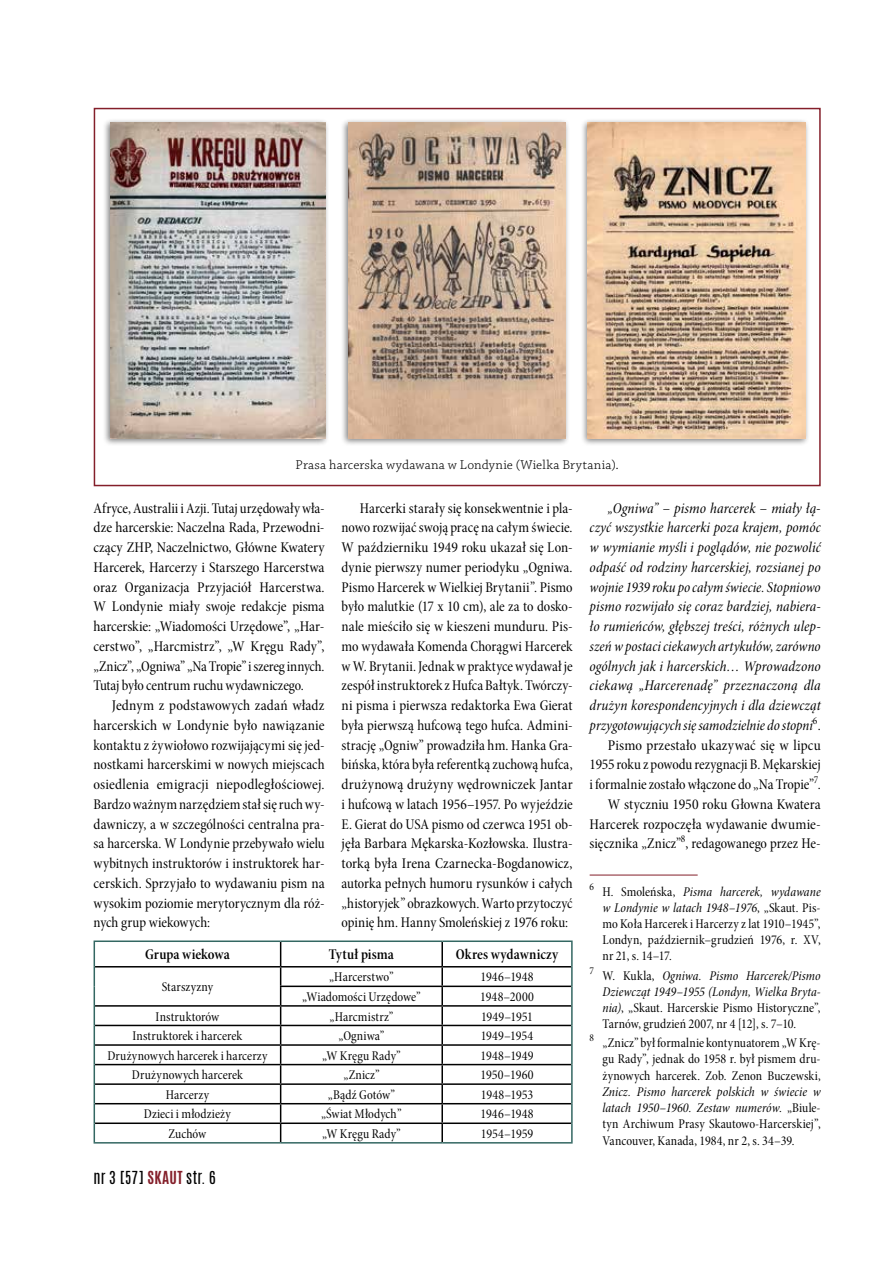
<style>
.page{position:relative;width:893px;height:1263px;background:#fff}
.page>*{position:absolute;margin:0;border:0;box-sizing:border-box;transform-origin:0 0}
.t1{font:15px/19.8px "Minion Pro Cn Subh";color:#000;text-align:justify}
.t2{font:15px/19.8px "Minion Pro Cn It Subh";color:#000;text-align:justify}
.t3{font:15px "Minion Pro Semibold Cn Subh";color:#000}
.t4{font:15px "Antonio";letter-spacing:.01em;color:#000}
.t5{font:13.5px/16.2px "Minion Pro Cn Subh";letter-spacing:.005em;color:#000;text-align:justify}
.t6{font:13.5px/16.2px "Minion Pro Cn It Subh";letter-spacing:.01em;color:#000;text-align:right}
.t7{font:13.5px "Chaparral Pro Light Capt";letter-spacing:.02em;color:#000}
.s1{font-family:"Minion Pro Cn Subh"}
.s2{font-family:"Minion Pro Cn It Subh"}
.s3{font-weight:700;color:#841f2a}
</style>
<div class="page">
<hr style="left:94px;top:940px;width:187px;height:2px;background:#336762">
<hr style="left:281px;top:940px;width:161px;height:2px;background:#336762">
<hr style="left:442px;top:940px;width:131px;height:2px;background:#336762">
<hr style="left:571px;top:942px;width:2px;height:25px;background:#336762">
<svg style="left:571px;top:967px;width:2px;height:19px"></svg>
<hr style="left:571px;top:986px;width:2px;height:20px;background:#336762">
<svg style="left:571px;top:1006px;width:2px;height:19px"></svg>
<hr style="left:571px;top:1025px;width:2px;height:20px;background:#336762">
<svg style="left:571px;top:1045px;width:2px;height:19px"></svg>
<hr style="left:571px;top:1064px;width:2px;height:20px;background:#336762">
<hr style="left:571px;top:1084px;width:2px;height:20px;background:#336762">
<svg style="left:94px;top:942px;width:1px;height:200px"></svg>
<svg style="left:571px;top:1104px;width:2px;height:38px"></svg>
<hr style="left:94px;top:1142px;width:187px;height:1px;background:#336762">
<hr style="left:281px;top:1142px;width:161px;height:1px;background:#336762">
<hr style="left:442px;top:1142px;width:131px;height:1px;background:#336762">
<hr style="left:441px;top:942px;width:2px;height:24px;background:#000">
<hr style="left:95px;top:966px;width:186px;height:1px;background:#000">
<hr style="left:281px;top:966px;width:161px;height:1px;background:#000">
<hr style="left:442px;top:966px;width:129px;height:1px;background:#000">
<hr style="left:280px;top:985px;width:162px;height:2px;background:#000">
<hr style="left:442px;top:985px;width:129px;height:2px;background:#000">
<hr style="left:95px;top:1005px;width:186px;height:2px;background:#000">
<hr style="left:281px;top:1005px;width:161px;height:2px;background:#000">
<hr style="left:442px;top:1005px;width:129px;height:2px;background:#000">
<hr style="left:95px;top:1025px;width:186px;height:1px;background:#000">
<hr style="left:281px;top:1025px;width:161px;height:1px;background:#000">
<hr style="left:442px;top:1025px;width:129px;height:1px;background:#000">
<hr style="left:95px;top:1044px;width:186px;height:2px;background:#000">
<hr style="left:281px;top:1044px;width:161px;height:2px;background:#000">
<hr style="left:442px;top:1044px;width:129px;height:2px;background:#000">
<hr style="left:95px;top:1064px;width:186px;height:1px;background:#000">
<hr style="left:281px;top:1064px;width:161px;height:1px;background:#000">
<hr style="left:442px;top:1064px;width:129px;height:1px;background:#000">
<hr style="left:95px;top:1083px;width:186px;height:2px;background:#000">
<hr style="left:281px;top:1083px;width:161px;height:2px;background:#000">
<hr style="left:442px;top:1083px;width:129px;height:2px;background:#000">
<hr style="left:95px;top:1103px;width:186px;height:1px;background:#000">
<hr style="left:281px;top:1103px;width:161px;height:1px;background:#000">
<hr style="left:442px;top:1103px;width:129px;height:1px;background:#000">
<hr style="left:95px;top:1122px;width:186px;height:2px;background:#000">
<hr style="left:281px;top:1122px;width:161px;height:2px;background:#000">
<svg style="left:280px;top:942px;width:1px;height:200px"></svg>
<hr style="left:442px;top:1122px;width:129px;height:2px;background:#000">
<svg style="left:441px;top:967px;width:2px;height:175px"></svg>
<div style="left:94px;top:108px;width:727px;height:378px;border:2px solid #841f2a"></div>
<hr style="left:590px;top:875px;width:108px;height:1px;background:#841f2a">
<div style="left:102px;top:118px;width:228px;height:328px;background:#000;opacity:.5"></div>
<img style="left:110px;top:122px;width:215px;height:317px">
<div style="left:340px;top:118px;width:231px;height:328px;background:#000;opacity:.5"></div>
<img style="left:348px;top:122px;width:218px;height:317px">
<div style="left:580px;top:118px;width:230px;height:328px;background:#000;opacity:.5"></div>
<img style="left:588px;top:122px;width:217px;height:317px">
<p class="t7" style="left:296px;top:457px;width:325px">Prasa harcerska wydawana w Londynie (Wielka Brytania).</p>
<p class="t1" style="left:94px;top:498px;width:233px">Afryce, Australii i Azji. Tutaj urzędowały wła&shy;dze harcerskie: Naczelna Rada, Przewodni&shy;czący ZHP, Naczelnictwo, Główne Kwatery Harcerek, Harcerzy i Starszego Harcerstwa oraz Organizacja Przyjaciół Harcerstwa.<br>W Londynie miały swoje redakcje pisma harcerskie: „Wiadomości Urzędowe”, „Har&shy;cerstwo”, „Harcmistrz”, „W Kręgu Rady”, „Znicz”, „Ogniwa” „Na Tropie” i szereg innych.<br>Tutaj było centrum ruchu wydawniczego.</p>
<p class="t1" style="left:94px;top:696px;width:233px;text-indent:18px">Jednym z podstawowych zadań władz harcerskich w Londynie było nawiązanie kontaktu z żywiołowo rozwijającymi się jed&shy;nostkami harcerskimi w nowych miejscach osiedlenia emigracji niepodległościowej.<br>Bardzo ważnym narzędziem stał się ruch wy&shy;dawniczy, a w szczególności centralna pra&shy;sa harcerska. W Londynie przebywało wielu wybitnych instruktorów i instruktorek har&shy;cerskich. Sprzyjało to wydawaniu pism na wysokim poziomie merytorycznym dla róż&shy;nych grup wiekowych:</p>
<p class="t1" style="left:342px;top:498px;width:233px;text-indent:18px">Harcerki starały się konsekwentnie i pla&shy;nowo rozwijać swoją pracę na całym świecie.<br>W październiku 1949 roku ukazał się Lon&shy;dynie pierwszy numer periodyku „Ogniwa.<br>Pismo Harcerek w Wielkiej Brytanii”. Pismo było malutkie (17 x 10 cm), ale za to dosko&shy;nale mieściło się w kieszeni munduru. Pis&shy;mo wydawała Komenda Chorągwi Harcerek w W. Brytanii. Jednak w praktyce wydawał je zespół instruktorek z Hufca Bałtyk. Twórczy&shy;ni pisma i pierwsza redaktorka Ewa Gierat była pierwszą hufcową tego hufca. Admini&shy;strację „Ogniw” prowadziła hm. Hanka Gra&shy;bińska, która była referentką zuchową hufca, drużynową drużyny wędrowniczek Jantar i hufcową w latach 1956–1957. Po wyjeździe E. Gierat do USA pismo od czerwca 1951 ob&shy;jęła Barbara Mękarska-Kozłowska. Ilustra&shy;torką była Irena Czarnecka-Bogdanowicz, autorka pełnych humoru rysunków i całych „historyjek” obrazkowych. Warto przytoczyć opinię hm. Hanny Smoleńskiej z 1976 roku:</p>
<p class="t2" style="left:590px;top:498px;width:233px;text-indent:18px">„Ogniwa” – pismo harcerek – miały łą&shy;czyć wszystkie harcerki poza krajem, pomóc w wymianie myśli i poglądów, nie pozwolić odpaść od rodziny harcerskiej, rozsianej po wojnie 1939 roku po całym świecie. Stopniowo pismo rozwijało się coraz bardziej, nabiera&shy;ło rumieńców, głębszej treści, różnych ulep&shy;szeń w postaci ciekawych artykułów, zarówno ogólnych jak i harcerskich… Wprowadzono ciekawą „Harcerenadę” przeznaczoną dla drużyn korespondencyjnych i dla dziewcząt przygotowujących się samodzielnie do stopni<sup>6</sup><span class="s1">.</span></p>
<p class="t1" style="left:590px;top:735px;width:233px;text-align:right">Pismo przestało ukazywać się w lipcu 1955 roku z powodu rezygnacji B. Mękarskiej i formalnie zostało włączone do „Na Tropie”<sup>7</sup>.<br>W styczniu 1950 roku Głowna Kwatera Harcerek rozpoczęła wydawanie dwumie&shy;sięcznika „Znicz”<sup>8</sup>, redagowanego przez He-</p>
<p class="t6" style="left:590px;top:883px;width:233px"><sup>6</sup> <span class="s1">H. Smoleńska,</span> Pisma harcerek, wydawane w Londynie w latach 1948–1976<span class="s1">, „Skaut. Pis-</span></p>
<p class="t5" style="left:602px;top:916px;width:220px">mo Koła Harcerek i Harcerzy z lat 1910–1945”, Londyn, październik–grudzień 1976, r. XV, nr 21, s. 14–17.</p>
<p class="t6" style="left:590px;top:967px;width:233px"><sup>7</sup> <span class="s1">W. Kukla,</span> Ogniwa. Pismo Harcerek/Pismo<br>Dziewcząt 1949–1955 (Londyn, Wielka Bryta-</p>
<p class="t5" style="left:602px;top:1000px;width:220px"><span class="s2">nia)</span>, „Skaut. Harcerskie Pismo Historyczne”,<br>Tarnów, grudzień 2007, nr 4 [12], s. 7–10.</p>
<p class="t5" style="left:602px;top:1035px;width:220px;text-indent:-13px"><sup>8</sup> „Znicz” był formalnie kontynuatorem „W Krę&shy;gu Rady”, jednak do 1958 r. był pismem dru&shy;żynowych harcerek. Zob. Zenon Buczewski,</p>
<p class="t6" style="left:602px;top:1084px;width:220px;text-align:left">Znicz. Pismo harcerek polskich w świecie w latach 1950–1960. Zestaw numerów<span class="s1">. „Biule-</span></p>
<p class="t5" style="left:602px;top:1116px;width:220px">tyn Archiwum Prasy Skautowo-Harcerskiej”,<br>Vancouver, Kanada, 1984, nr 2, s. 34–39.</p>
<p class="t3" style="left:145px;top:946px;width:86px">Grupa wiekowa</p>
<p class="t3" style="left:329px;top:946px;width:66px">Tytuł pisma</p>
<p class="t3" style="left:456px;top:946px;width:104px">Okres wydawniczy</p>
<p class="t5" style="left:162px;top:979px;width:53px">Starszyzny</p>
<p class="t5" style="left:329px;top:969px;width:66px">„Harcerstwo”</p>
<p class="t5" style="left:480px;top:969px;width:55px">1946–1948</p>
<p class="t5" style="left:302px;top:989px;width:120px">„Wiadomości Urzędowe”</p>
<p class="t5" style="left:480px;top:989px;width:55px">1948–2000</p>
<p class="t5" style="left:156px;top:1008px;width:65px">Instruktorów</p>
<p class="t5" style="left:329px;top:1008px;width:65px">„Harcmistrz”</p>
<p class="t5" style="left:481px;top:1008px;width:53px">1949–1951</p>
<p class="t5" style="left:132px;top:1028px;width:111px">Instruktorek i harcerek</p>
<p class="t5" style="left:338px;top:1028px;width:47px">„Ogniwa”</p>
<p class="t5" style="left:481px;top:1028px;width:54px">1949–1954</p>
<p class="t5" style="left:107px;top:1047px;width:162px">Drużynowych harcerek i harcerzy</p>
<p class="t5" style="left:322px;top:1047px;width:80px">„W Kręgu Rady”</p>
<p class="t5" style="left:481px;top:1047px;width:54px">1948–1949</p>
<p class="t5" style="left:132px;top:1067px;width:113px">Drużynowych harcerek</p>
<p class="t5" style="left:343px;top:1067px;width:38px">„Znicz”</p>
<p class="t5" style="left:481px;top:1067px;width:54px">1950–1960</p>
<p class="t5" style="left:166px;top:1087px;width:45px">Harcerzy</p>
<p class="t5" style="left:328px;top:1087px;width:69px">„Bądź Gotów”</p>
<p class="t5" style="left:481px;top:1087px;width:54px">1948–1953</p>
<p class="t5" style="left:144px;top:1106px;width:89px">Dzieci i młodzieży</p>
<p class="t5" style="left:321px;top:1106px;width:82px">„Świat Młodych”</p>
<p class="t5" style="left:480px;top:1106px;width:55px">1946–1948</p>
<p class="t5" style="left:169px;top:1126px;width:39px">Zuchów</p>
<p class="t5" style="left:322px;top:1126px;width:80px">„W Kręgu Rady”</p>
<p class="t5" style="left:481px;top:1126px;width:54px">1954–1959</p>
<p class="t4" style="left:94px;top:1166px;width:124px">NR 3 [57] <span class="s3">SKAUT</span> STR. 6</p>
</div>
